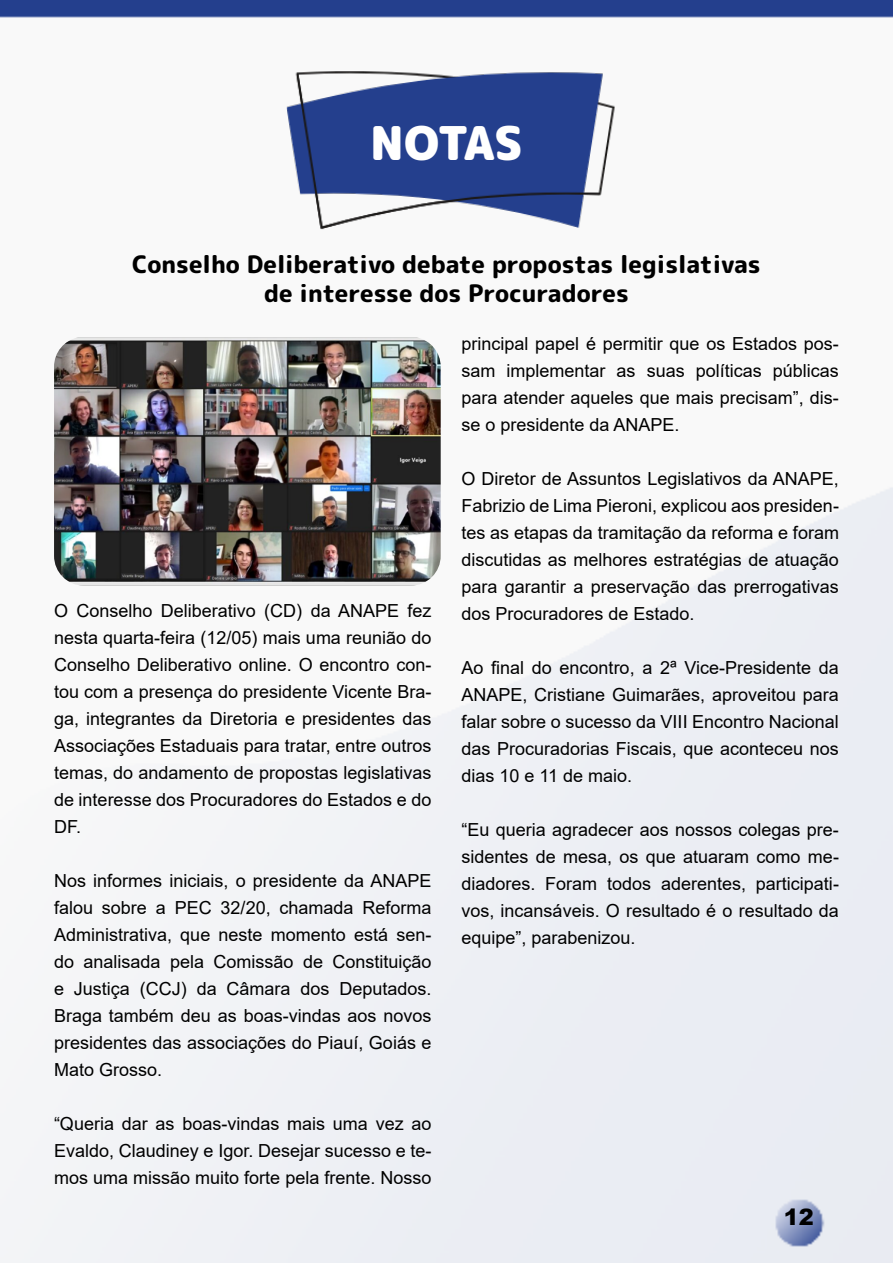
<style>
.page{position:relative;width:893px;height:1263px;background:#fff}
.page>*{position:absolute;margin:0;border:0;box-sizing:border-box;transform-origin:0 0}
.t1{font:900 46.5px "Rounded Mplus 1 c";letter-spacing:-.03em;color:#fff}
.t2{font:800 24px/28.8px "Rounded Mplus 1 c";color:#000;text-align:center}
.t3{font:900 22.5px "Arial";color:#000}
.t4{font:18px/27px "Arial";color:#000;text-align:justify}
</style>
<div class="page">
<img style="left:0;top:0;width:893px;height:1263px">
<img style="left:54px;top:337px;width:387px;height:249px">
<img style="left:273px;top:54px;width:347px;height:186px">
<h1 class="t1" style="left:370px;top:110px;width:154px">NOTAS</h1>
<h2 class="t2" style="left:132px;top:250px;width:630px">Conselho Deliberativo debate propostas legislativas de interesse dos Procuradores</h2>
<p class="t4" style="left:461px;top:330px;width:379px">principal papel é permitir que os Estados pos&shy;sam implementar as suas políticas públicas para atender aqueles que mais precisam”, dis&shy;se o presidente da ANAPE.</p>
<p class="t4" style="left:461px;top:465px;width:379px">O Diretor de Assuntos Legislativos da ANAPE, Fabrizio de Lima Pieroni, explicou aos presiden&shy;tes as etapas da tramitação da reforma e foram discutidas as melhores estratégias de atuação para garantir a preservação das prerrogativas dos Procuradores de Estado.</p>
<p class="t4" style="left:54px;top:597px;width:379px">O Conselho Deliberativo (CD) da ANAPE fez nesta quarta-feira (12/05) mais uma reunião do Conselho Deliberativo online. O encontro con&shy;tou com a presença do presidente Vicente Bra&shy;ga, integrantes da Diretoria e presidentes das Associações Estaduais para tratar, entre outros temas, do andamento de propostas legislativas de interesse dos Procuradores do Estados e do DF.</p>
<p class="t4" style="left:461px;top:654px;width:379px">Ao final do encontro, a 2ª Vice-Presidente da ANAPE, Cristiane Guimarães, aproveitou para falar sobre o sucesso da VIII Encontro Nacional das Procuradorias Fiscais, que aconteceu nos dias 10 e 11 de maio.</p>
<p class="t4" style="left:461px;top:816px;width:379px">“Eu queria agradecer aos nossos colegas pre&shy;sidentes de mesa, os que atuaram como me&shy;diadores. Foram todos aderentes, participati&shy;vos, incansáveis. O resultado é o resultado da equipe”, parabenizou.</p>
<p class="t4" style="left:54px;top:867px;width:379px">Nos informes iniciais, o presidente da ANAPE falou sobre a PEC 32/20, chamada Reforma Administrativa, que neste momento está sen&shy;do analisada pela Comissão de Constituição e Justiça (CCJ) da Câmara dos Deputados.<br>Braga também deu as boas-vindas aos novos presidentes das associações do Piauí, Goiás e Mato Grosso.</p>
<p class="t4" style="left:54px;top:1110px;width:379px">“Queria dar as boas-vindas mais uma vez ao Evaldo, Claudiney e Igor. Desejar sucesso e te&shy;mos uma missão muito forte pela frente. Nosso</p>
<p class="t3" style="left:784px;top:1201px;width:32px">12</p>
</div>
